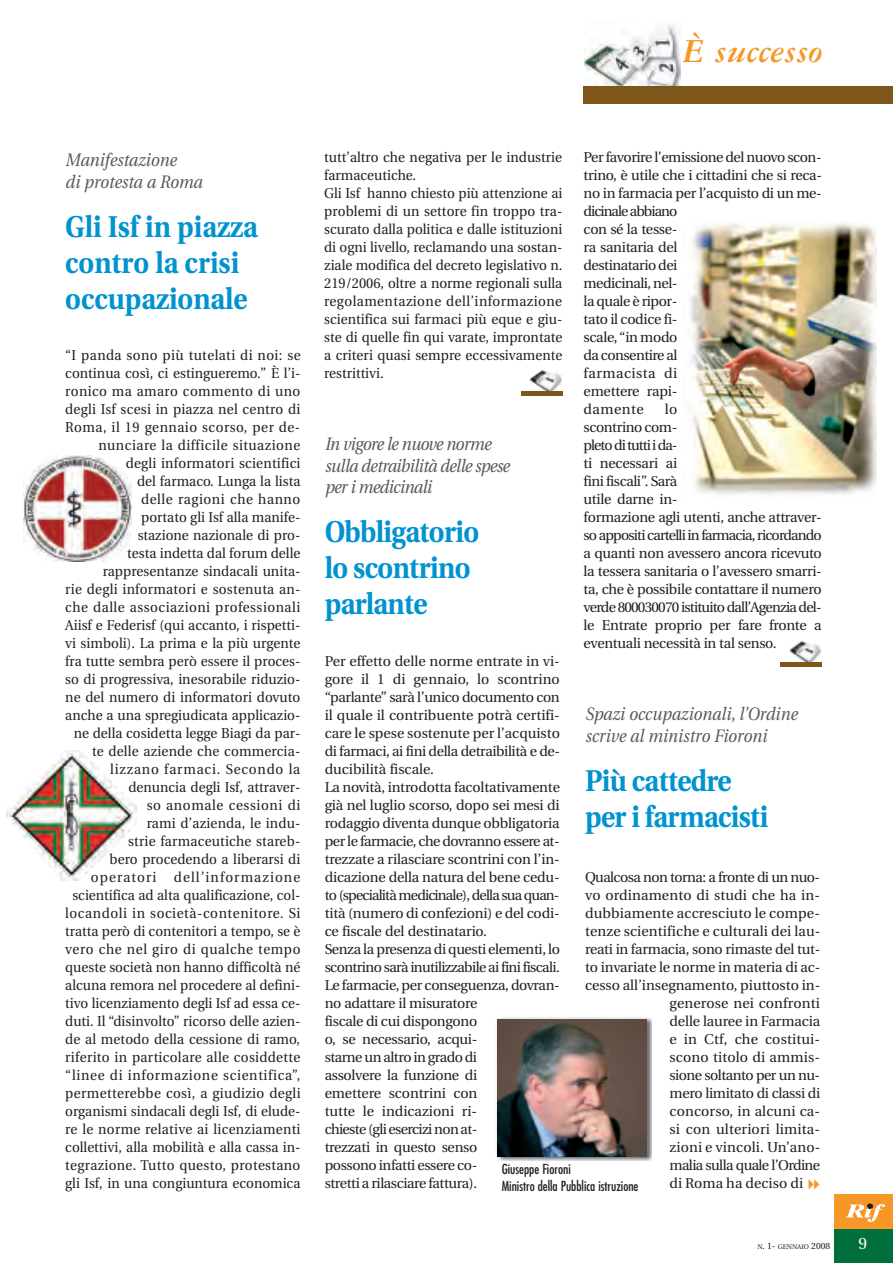
<style>
.page{position:relative;width:893px;height:1263px;background:#fff}
.page>*{position:absolute;margin:0;border:0;box-sizing:border-box;transform-origin:0 0}
.t1{font:italic 700 36px "Garamond Three";color:#f79727}
.t2{font:700 30px/36px "Utopia";letter-spacing:-.02em;color:#0093d0;scale:.9 1}
.t3{font:700 30px/36px "Utopia";color:#0093d0;scale:.9 1}
.t4{font:italic 18px/21.6px "Utopia";letter-spacing:-.005em;color:#57585a;scale:.9 1}
.t5{font:italic 18px/21.6px "Utopia";letter-spacing:-.03em;color:#57585a;scale:.9 1}
.t6{font:16.5px "Utopia";color:#fff}
.t7{font:14.25px/18px "Utopia";color:#231f20;text-align:right;scale:.95 1}
.t8{font:14.25px/18px "Utopia";letter-spacing:-.02em;color:#231f20}
.t9{font:14.25px "Utopia";color:#231f20}
.t10{font:14.25px "Utopia";letter-spacing:-.04em;color:#231f20}
.t11{font:14.25px "Utopia";letter-spacing:-.035em;color:#231f20}
.t12{font:condensed 13.5px/17.4px "Futura";color:#231f20}
.t13{font:6.75px "Utopia";color:#231f20}
.s1{font-size:9px}
</style>
<div class="page">
<div style="left:834px;top:1229px;width:59px;height:34px;background:#006f3c"></div>
<div style="left:834px;top:1195px;width:59px;height:34px;background:#f79727"></div>
<svg style="left:845px;top:1204px;width:40px;height:18px"></svg>
<img style="left:690px;top:223px;width:186px;height:272px">
<img style="left:24px;top:455px;width:108px;height:107px">
<img style="left:6px;top:751px;width:130px;height:129px">
<img style="left:530px;top:370px;width:32px;height:22px">
<hr style="left:521px;top:392px;width:41px;height:4px;background:#7f5619">
<img style="left:789px;top:641px;width:32px;height:21px">
<div style="left:781px;top:662px;width:41px;height:5px;background:#7f5619"></div>
<img style="left:496px;top:1017px;width:155px;height:144px">
<img style="left:498px;top:1019px;width:148px;height:138px">
<img style="left:585px;top:25px;width:96px;height:61px">
<div style="left:583px;top:86px;width:310px;height:17px;background:#7f5619"></div>
<h1 class="t1" style="left:683px;top:38px;width:141px">È successo</h1>
<p class="t4" style="left:65px;top:151px;width:154px">Manifestazione<br>di protesta a Roma</p>
<h2 class="t3" style="left:65px;top:211px;width:215px">Gli Isf in piazza contro la crisi occupazionale</h2>
<p class="t7" style="left:65px;top:347px;width:249px">“I panda sono più tutelati di noi: se continua così, ci estingueremo.” È l’i&shy;ronico ma amaro commento di uno degli Isf scesi in piazza nel centro di Roma, il 19 gennaio scorso, per de&shy;nunciare la difficile situazione degli informatori scientifici<br>del farmaco. Lunga la lista<br>delle ragioni che hanno<br>portato gli Isf alla manife-<br>stazione nazionale di pro-<br>testa indetta dal forum delle rappresentanze sindacali unita-<br>rie degli informatori e sostenuta an&shy;che dalle associazioni professionali Aiisf e Federisf (qui accanto, i rispetti&shy;vi simboli). La prima e la più urgente fra tutte sembra però essere il proces&shy;so di progressiva, inesorabile riduzio&shy;ne del numero di informatori dovuto anche a una spregiudicata applicazio&shy;ne della cosidetta legge Biagi da par&shy;te delle aziende che commercia&shy;lizzano farmaci. Secondo la denuncia degli Isf, attraver-<br>so anomale cessioni di<br>rami d’azienda, le indu-<br>strie farmaceutiche stareb-<br>bero procedendo a liberarsi di operatori dell’informazione scientifica ad alta qualificazione, col&shy;locandoli in società-contenitore. Si tratta però di contenitori a tempo, se è vero che nel giro di qualche tempo queste società non hanno difficoltà né alcuna remora nel procedere al defini&shy;tivo licenziamento degli Isf ad essa ce&shy;duti. Il “disinvolto” ricorso delle azien&shy;de al metodo della cessione di ramo, riferito in particolare alle cosiddette “linee di informazione scientifica”, permetterebbe così, a giudizio degli organismi sindacali degli Isf, di elude&shy;re le norme relative ai licenziamenti collettivi, alla mobilità e alla cassa in&shy;tegrazione. Tutto questo, protestano gli Isf, in una congiuntura economica</p>
<p class="t7" style="left:324px;top:149px;width:252px;text-align:left">tutt’altro che negativa per le industrie farmaceutiche.<br>Gli Isf hanno chiesto più attenzione ai problemi di un settore fin troppo tra&shy;scurato dalla politica e dalle istituzioni di ogni livello, reclamando una sostan&shy;ziale modifica del decreto legislativo n.<br>219/2006, oltre a norme regionali sulla regolamentazione dell’informazione scientifica sui farmaci più eque e giu&shy;ste di quelle fin qui varate, improntate a criteri quasi sempre eccessivamente restrittivi.</p>
<p class="t8" style="left:584px;top:149px;width:240px">Per favorire l’emissione del nuovo scon&shy;trino, è utile che i cittadini che si reca&shy;no in farmacia per l’acquisto di un me&shy;dicinale abbiano<br>con sé la tesse-<br>ra sanitaria del<br>destinatario dei<br>medicinali, nel-<br>la quale è ripor-<br>tato il codice fi-<br>scale, “in modo<br>da consentire al<br>farmacista di<br>emettere rapi-<br>damente</p>
<p class="t8" style="left:584px;top:401px;width:240px;text-indent:81px">lo<br>scontrino com-<br>pleto di tutti i da-<br>ti necessari ai<br>fini fiscali”. Sarà<br>utile darne in-<br>formazione agli utenti, anche attraver&shy;so appositi cartelli in farmacia, ricordando a quanti non avessero ancora ricevuto la tessera sanitaria o l’avessero smarri&shy;ta, che è possibile contattare il numero verde 800030070 istituito dall’Agenzia del&shy;le Entrate proprio per fare fronte a eventuali necessità in tal senso.</p>
<p class="t5" style="left:325px;top:435px;width:207px">In vigore le nuove norme sulla detraibilità delle spese per i medicinali</p>
<h2 class="t2" style="left:325px;top:516px;width:173px">Obbligatorio lo scontrino parlante</h2>
<p class="t8" style="left:325px;top:653px;width:237px">Per effetto delle norme entrate in vi&shy;gore il 1 di gennaio, lo scontrino “parlante” sarà l’unico documento con il quale il contribuente potrà certifi&shy;care le spese sostenute per l’acquisto di farmaci, ai fini della detraibilità e de&shy;ducibilità fiscale.<br>La novità, introdotta facoltativamente già nel luglio scorso, dopo sei mesi di rodaggio diventa dunque obbligatoria per le farmacie, che dovranno essere at&shy;trezzate a rilasciare scontrini con l’in&shy;dicazione della natura del bene cedu&shy;to (specialità medicinale), della sua quan&shy;tità (numero di confezioni) e del codi&shy;ce fiscale del destinatario.<br>Senza la presenza di questi elementi, lo scontrino sarà inutilizzabile ai fini fiscali.<br>Le farmacie, per conseguenza, dovran&shy;no adattare il misuratore<br>fiscale di cui dispongono<br>o, se necessario, acqui-<br>starne un altro in grado di<br>assolvere la funzione di<br>emettere scontrini con<br>tutte le indicazioni ri-<br>chieste (gli esercizi non at-<br>trezzati in questo senso<br>possono infatti essere co-<br>stretti a rilasciare fattura).</p>
<p class="t4" style="left:585px;top:705px;width:237px">Spazi occupazionali, l’Ordine scrive al ministro Fioroni</p>
<h2 class="t2" style="left:585px;top:765px;width:205px">Più cattedre per i farmacisti</h2>
<p class="t10" style="left:585px;top:871px;width:237px">Qualcosa non torna: a fronte di un nuo-</p>
<p class="t9" style="left:585px;top:889px;width:236px">vo ordinamento di studi che ha in-</p>
<p class="t9" style="left:585px;top:907px;width:236px">dubbiamente accresciuto le compe-</p>
<p class="t9" style="left:585px;top:925px;width:237px">tenze scientifiche e culturali dei lau-</p>
<p class="t8" style="left:585px;top:941px;width:237px">reati in farmacia, sono rimaste del tut-</p>
<p class="t9" style="left:585px;top:961px;width:237px">to invariate le norme in materia di ac-</p>
<p class="t9" style="left:585px;top:979px;width:237px">cesso all’insegnamento, piuttosto in-</p>
<p class="t9" style="left:669px;top:997px;width:152px">generose nei confronti</p>
<p class="t9" style="left:669px;top:1015px;width:152px">delle lauree in Farmacia</p>
<p class="t9" style="left:669px;top:1033px;width:152px">e in Ctf, che costitui-</p>
<p class="t9" style="left:669px;top:1051px;width:152px">scono titolo di ammis-</p>
<p class="t11" style="left:669px;top:1069px;width:152px">sione soltanto per un nu-</p>
<p class="t8" style="left:669px;top:1085px;width:152px">mero limitato di classi di</p>
<p class="t9" style="left:669px;top:1105px;width:152px">concorso, in alcuni ca-</p>
<p class="t9" style="left:669px;top:1123px;width:152px">si con ulteriori limita-</p>
<p class="t9" style="left:669px;top:1141px;width:152px">zioni e vincoli. Un’ano-</p>
<p class="t10" style="left:669px;top:1159px;width:152px">malia sulla quale l’Ordine</p>
<p class="t9" style="left:669px;top:1177px;width:135px">di Roma ha deciso di</p>
<p class="t12" style="left:502px;top:1161px;width:138px">Giuseppe Fioroni<br>Ministro della Pubblica istruzione</p>
<p class="t13" style="left:757px;top:1244px;width:75px">N<span class="s1">. 1-</span> GENNAIO <span class="s1">2008</span></p>
<p class="t6" style="left:858px;top:1236px;width:10px">9</p>
</div>
